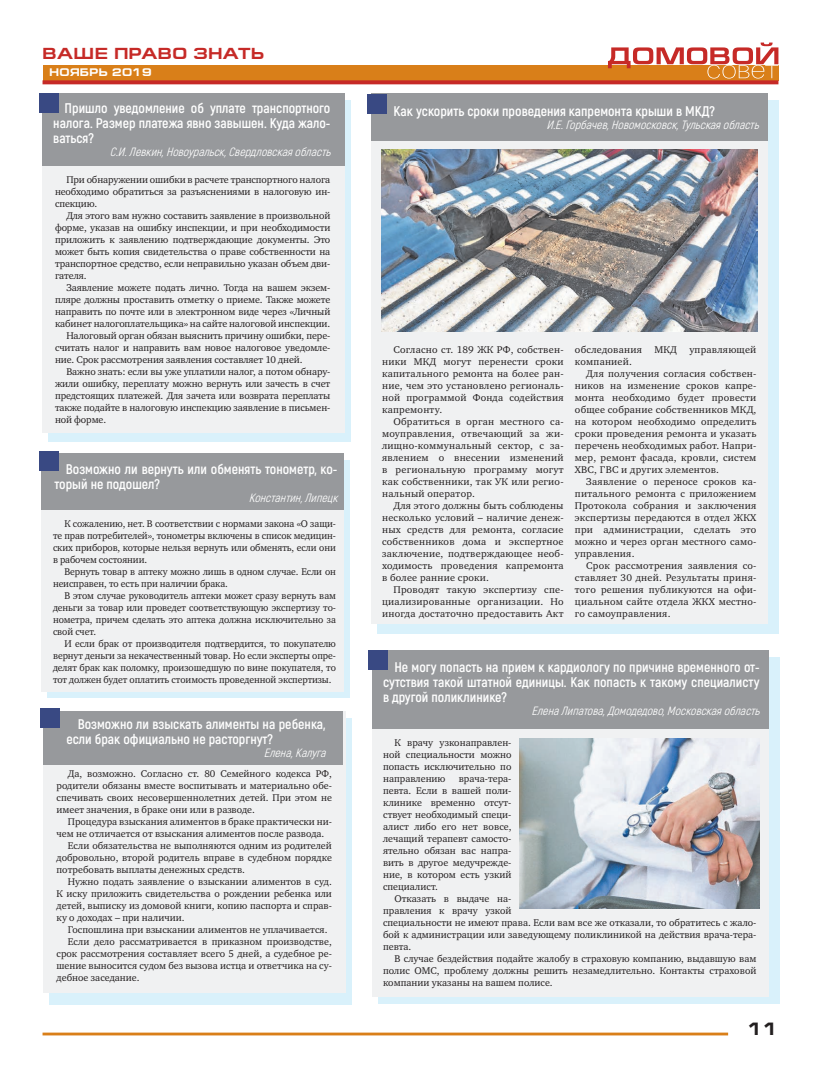
<style>
.page{position:relative;width:821px;height:1078px;background:#fff}
.page>*{position:absolute;margin:0;border:0;box-sizing:border-box;transform-origin:0 0}
.t1{font:700 17.9px "Europe Extended C";color:#231f20}
.t2{font:700 16px "Europe Extended C";letter-spacing:.03em;color:#c62a27}
.No_Spacing{font:700 14px/15px "Akrobat";color:#fff;text-align:justify}
.No_Spacing-2{font:italic 12px "Akrobat";color:#fff}
.t3{font:700 11px "Europe Extended C";letter-spacing:.03em;color:#fff}
.No_Spacing-3{font:10px/12px "Charter C";color:#231f20;text-align:justify}
.No_Spacing-4{font:10px/12px "Charter C";letter-spacing:.02em;color:#231f20}
</style>
<div class="page">
<hr style="left:43px;top:1032px;width:685px;height:3px;background:#d97f19">
<div style="left:43px;top:65px;width:735px;height:15px;background:#d97f19"></div>
<svg style="left:43px;top:80px;width:735px;height:4px;background:#c73125"></svg>
<svg style="left:608px;top:43px;width:170px;height:35px"></svg>
<div style="left:378px;top:656px;width:401px;height:347px;background:#d9f1fb"></div>
<div style="left:372px;top:649px;width:396px;height:347px;background:#f0f1f2"></div>
<div style="left:372px;top:649px;width:396px;height:79px;background:#97999c"></div>
<div style="left:368px;top:650px;width:20px;height:19px;background:#394983"></div>
<svg style="left:49px;top:100px;width:301px;height:341px;background:#daeff8"></svg>
<div style="left:43px;top:93px;width:301px;height:339px;background:#f0f1f2"></div>
<div style="left:43px;top:93px;width:301px;height:73px;background:#97999c"></div>
<div style="left:39px;top:93px;width:19px;height:19px;background:#394983"></div>
<div style="left:48px;top:460px;width:301px;height:238px;background:linear-gradient(to right,#d9f1fb,#d9f1fb)"></div>
<div style="left:42px;top:453px;width:301px;height:238px;background:#f0f1f2"></div>
<div style="left:42px;top:453px;width:301px;height:57px;background:#97999c"></div>
<div style="left:39px;top:451px;width:19px;height:19px;background:#394983"></div>
<div style="left:49px;top:718px;width:302px;height:285px;background:#d9f1fb"></div>
<div style="left:43px;top:711px;width:302px;height:281px;background:#f0f1f2"></div>
<div style="left:43px;top:711px;width:299px;height:53px;background:#97999c"></div>
<div style="left:41px;top:708px;width:19px;height:19px;background:#394983"></div>
<div style="left:377px;top:100px;width:401px;height:534px;background:#d9f1fb"></div>
<div style="left:371px;top:93px;width:396px;height:531px;background:#f0f1f2"></div>
<div style="left:371px;top:93px;width:396px;height:48px;background:#97999c"></div>
<div style="left:367px;top:94px;width:20px;height:19px;background:#394983"></div>
<img style="left:520px;top:738px;width:239px;height:170px">
<img style="left:382px;top:150px;width:376px;height:182px">
<p class="t2" style="left:43px;top:44px;width:223px">ВАШЕ ПРАВО ЗНАТЬ</p>
<p class="t3" style="left:50px;top:66px;width:104px">НОЯБРЬ 2019</p>
<p class="No_Spacing" style="left:53px;top:101px;width:278px;text-indent:11px">Пришло уведомление об уплате транспортного налога. Размер платежа явно завышен. Куда жало&shy;ваться?</p>
<p class="No_Spacing-2" style="left:110px;top:145px;width:226px">С.И.Левкин,Новоуральск,Свердловскаяобласть</p>
<p class="No_Spacing-3" style="left:55px;top:173px;width:277px;text-indent:11px">При обнаружении ошибки в расчете транспортного налога необходимо обратиться за разъяснениями в налоговую ин&shy;спекцию.</p>
<p class="No_Spacing-3" style="left:55px;top:209px;width:277px;text-indent:11px">Для этого вам нужно составить заявление в произвольной форме, указав на ошибку инспекции, и при необходимости приложить к заявлению подтверждающие документы. Это может быть копия свидетельства о праве собственности на транспортное средство, если неправильно указан объем дви&shy;гателя.</p>
<p class="No_Spacing-3" style="left:55px;top:281px;width:277px;text-indent:11px">Заявление можете подать лично. Тогда на вашем экзем&shy;пляре должны проставить отметку о приеме. Также можете направить по почте или в электронном виде через «Личный кабинет налогоплательщика» на сайте налоговой инспекции.</p>
<p class="No_Spacing-3" style="left:55px;top:329px;width:277px;text-indent:11px">Налоговый орган обязан выяснить причину ошибки, пере&shy;считать налог и направить вам новое налоговое уведомле&shy;ние. Срок рассмотрения заявления составляет 10 дней.</p>
<p class="No_Spacing-3" style="left:55px;top:365px;width:277px;text-indent:11px">Важно знать: если вы уже уплатили налог, а потом обнару&shy;жили ошибку, переплату можно вернуть или зачесть в счет предстоящих платежей. Для зачета или возврата переплаты также подайте в налоговую инспекцию заявление в письмен&shy;ной форме.</p>
<p class="No_Spacing" style="left:55px;top:462px;width:284px;text-indent:11px">Возможно ли вернуть или обменять тонометр, ко&shy;торый не подошел?</p>
<p class="No_Spacing-2" style="left:249px;top:491px;width:94px">Константин,Липецк</p>
<p class="No_Spacing-3" style="left:53px;top:518px;width:284px;text-indent:11px">К сожалению, нет. В соответствии с нормами закона «О защи&shy;те прав потребителей», тонометры включены в список медицин&shy;ских приборов, которые нельзя вернуть или обменять, если они в рабочем состоянии.</p>
<p class="No_Spacing-3" style="left:53px;top:566px;width:284px;text-indent:11px">Вернуть товар в аптеку можно лишь в одном случае. Если он неисправен, то есть при наличии брака.</p>
<p class="No_Spacing-3" style="left:53px;top:590px;width:284px;text-indent:11px">В этом случае руководитель аптеки может сразу вернуть вам деньги за товар или проведет соответствующую экспертизу то&shy;нометра, причем сделать это аптека должна исключительно за свой счет.</p>
<p class="No_Spacing-3" style="left:53px;top:638px;width:284px;text-indent:11px">И если брак от производителя подтвердится, то покупателю вернут деньги за некачественный товар. Но если эксперты опре&shy;делят брак как поломку, произошедшую по вине покупателя, то тот должен будет оплатить стоимость проведенной экспертизы.</p>
<p class="No_Spacing" style="left:66px;top:716px;width:261px;text-indent:11px">Возможно ли взыскать алименты на ребенка, если брак официально не расторгнут?</p>
<p class="No_Spacing-2" style="left:264px;top:745px;width:67px">Елена,Калуга</p>
<p class="No_Spacing-3" style="left:57px;top:767px;width:277px;text-indent:11px">Да, возможно. Согласно ст. 80 Семейного кодекса РФ, родители обязаны вместе воспитывать и материально обе&shy;спечивать своих несовершеннолетних детей. При этом не имеет значения, в браке они или в разводе.</p>
<p class="No_Spacing-3" style="left:57px;top:815px;width:277px;text-indent:11px">Процедура взыскания алиментов в браке практически ни&shy;чем не отличается от взыскания алиментов после развода.</p>
<p class="No_Spacing-3" style="left:57px;top:839px;width:277px;text-indent:11px">Если обязательства не выполняются одним из родителей добровольно, второй родитель вправе в судебном порядке потребовать выплаты денежных средств.</p>
<p class="No_Spacing-3" style="left:57px;top:875px;width:277px;text-indent:11px">Нужно подать заявление о взыскании алиментов в суд.<br>К иску приложить свидетельства о рождении ребенка или детей, выписку из домовой книги, копию паспорта и справ&shy;ку о доходах – при наличии.</p>
<p class="No_Spacing-3" style="left:68px;top:923px;width:261px">Госпошлина при взыскании алиментов не уплачивается.</p>
<p class="No_Spacing-3" style="left:57px;top:935px;width:277px;text-indent:11px">Если дело рассматривается в приказном производстве, срок рассмотрения составляет всего 5 дней, а судебное ре&shy;шение выносится судом без вызова истца и ответчика на су&shy;дебное заседание.</p>
<p class="No_Spacing" style="left:393px;top:103px;width:323px">Как ускорить сроки проведения капремонта крыши в МКД?</p>
<p class="No_Spacing-2" style="left:546px;top:117px;width:217px">И.Е.Горбачев,Новомосковск,Тульскаяобласть</p>
<p class="No_Spacing-3" style="left:382px;top:343px;width:183px;text-indent:11px">Согласно ст. 189 ЖК РФ, собствен&shy;ники МКД могут перенести сроки капитального ремонта на более ран&shy;ние, чем это установлено региональ&shy;ной программой Фонда содействия капремонту.</p>
<p class="No_Spacing-3" style="left:382px;top:415px;width:183px;text-indent:11px">Обратиться в орган местного са&shy;моуправления, отвечающий за жи&shy;лищно-коммунальный сектор, с за&shy;явлением о внесении изменений в региональную программу могут как собственники, так УК или регио&shy;нальный оператор.</p>
<p class="No_Spacing-3" style="left:382px;top:499px;width:183px;text-indent:11px">Для этого должны быть соблюдены несколько условий – наличие денеж&shy;ных средств для ремонта, согласие собственников дома и экспертное заключение, подтверждающее необ&shy;ходимость проведения капремонта в более ранние сроки.</p>
<p class="No_Spacing-3" style="left:382px;top:583px;width:183px;text-indent:11px">Проводят такую экспертизу спе&shy;циализированные организации. Но иногда достаточно предоставить Акт</p>
<p class="No_Spacing-4" style="left:575px;top:343px;width:183px">обследования МКД управляющей компанией.</p>
<p class="No_Spacing-3" style="left:575px;top:367px;width:183px;text-indent:11px">Для получения согласия собствен&shy;ников на изменение сроков капре&shy;монта необходимо будет провести общее собрание собственников МКД, на котором необходимо определить сроки проведения ремонта и указать перечень необходимых работ. Напри&shy;мер, ремонт фасада, кровли, систем ХВС, ГВС и других элементов.</p>
<p class="No_Spacing-3" style="left:575px;top:475px;width:183px;text-indent:11px">Заявление о переносе сроков ка&shy;питального ремонта с приложением Протокола собрания и заключения экспертизы передаются в отдел ЖКХ при администрации, сделать это можно и через орган местного само&shy;управления.</p>
<p class="No_Spacing-3" style="left:575px;top:559px;width:183px;text-indent:11px">Срок рассмотрения заявления со&shy;ставляет 30 дней. Результаты приня&shy;того решения публикуются на офи&shy;циальном сайте отдела ЖКХ местно&shy;го самоуправления.</p>
<p class="No_Spacing" style="left:383px;top:659px;width:378px;text-indent:11px">Не могу попасть на прием к кардиологу по причине временного от&shy;сутствия такой штатной единицы. Как попасть к такому специалисту в другой поликлинике?</p>
<p class="No_Spacing-2" style="left:531px;top:703px;width:233px">ЕленаЛипатова,Домодедово,Московскаяобласть</p>
<p class="No_Spacing-3" style="left:383px;top:736px;width:130px;text-indent:11px">К врачу узконаправлен&shy;ной специальности можно попасть исключительно по направлению</p>
<p class="No_Spacing-3" style="left:383px;top:772px;width:130px;text-indent:76px">врача-тера&shy;певта. Если в вашей поли&shy;клинике временно отсут&shy;ствует необходимый специ&shy;алист либо его нет вовсе, лечащий терапевт самосто&shy;ятельно обязан вас напра&shy;вить в другое медучрежде&shy;ние, в котором есть узкий специалист.</p>
<p class="No_Spacing-3" style="left:383px;top:892px;width:375px;text-align:left;text-indent:11px">Отказать в выдаче на-<br>правления к врачу узкой<br>специальности не имеют права. Если вам все же отказали, то обратитесь с жало&shy;бой к администрации или заведующему поликлиникой на действия врача-тера&shy;певта.</p>
<p class="No_Spacing-3" style="left:383px;top:952px;width:375px;text-indent:11px">В случае бездействия подайте жалобу в страховую компанию, выдавшую вам полис ОМС, проблему должны решить незамедлительно. Контакты страховой компании указаны на вашем полисе.</p>
<h1 class="t1" style="left:747px;top:1018px;width:32px">11</h1>
</div>
